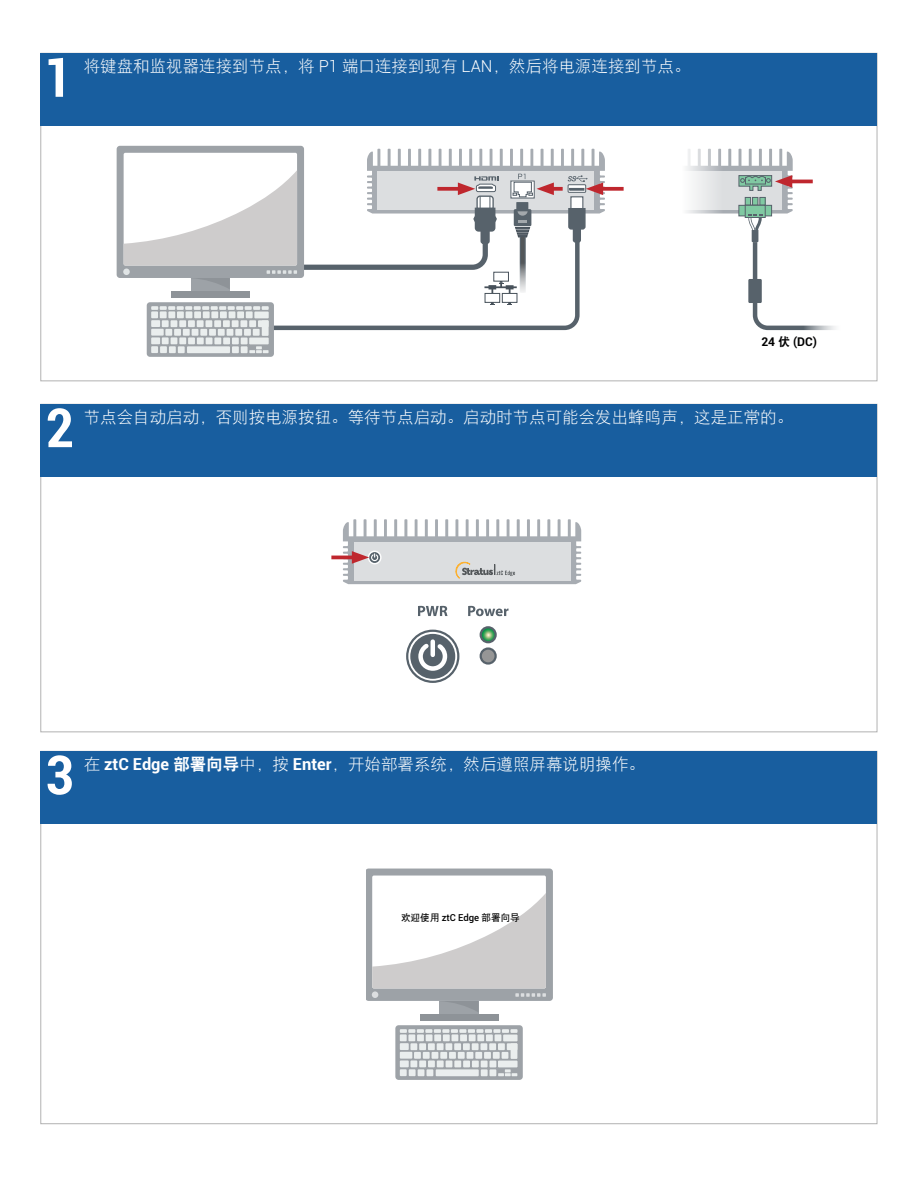
<style>
.page{position:relative;width:918px;height:1188px;background:#fff}
.page>*{position:absolute;margin:0;border:0;box-sizing:border-box;transform-origin:0 0}
.t1{font:700 condensed 54px "Roboto";color:#fff}
.t2{font:16.5px "DFP Hei W3";color:#fff}
.t3{font:700 12px "Roboto";color:#000}
.t4{font:9.6px "DFP Hei W7";color:#000}
.s1{font-family:"Roboto";font-weight:300}
.s2{font-family:"DFP Hei W9";font-weight:400}
.s3{font-family:"Roboto";font-weight:700}
.s4{font-family:"DFP Hei W9"}
.s5{font-family:"Roboto";font-weight:500}
</style>
<div class="page">
<div style="left:40px;top:404px;width:838px;height:72px;background:#185e9f"></div>
<div style="left:40px;top:751px;width:838px;height:72px;background:#185e9f"></div>
<svg style="left:395px;top:1025px;width:128px;height:55px;background:#a4a9ad"></svg>
<svg style="left:400px;top:1029px;width:118px;height:4px"></svg>
<div style="left:400px;top:1034px;width:7px;height:7px;background:#eaeeee"></div>
<div style="left:408px;top:1034px;width:7px;height:7px;background:#eaeeee"></div>
<div style="left:417px;top:1034px;width:7px;height:7px;background:#eaeeee"></div>
<div style="left:426px;top:1034px;width:7px;height:7px;background:#eaeeee"></div>
<div style="left:434px;top:1034px;width:7px;height:7px;background:#eaeeee"></div>
<div style="left:443px;top:1034px;width:7px;height:7px;background:#eaeeee"></div>
<div style="left:452px;top:1034px;width:6px;height:7px;background:#eaeeee"></div>
<div style="left:460px;top:1034px;width:7px;height:7px;background:#eaeeee"></div>
<div style="left:469px;top:1034px;width:7px;height:7px;background:#eaeeee"></div>
<div style="left:477px;top:1034px;width:7px;height:7px;background:#eaeeee"></div>
<div style="left:486px;top:1034px;width:7px;height:7px;background:#eaeeee"></div>
<div style="left:495px;top:1034px;width:6px;height:7px;background:#eaeeee"></div>
<div style="left:503px;top:1035px;width:15px;height:6px;background:#eaeeee"></div>
<div style="left:498px;top:1061px;width:20px;height:6px;background:#eaeeee"></div>
<div style="left:436px;top:1069px;width:43px;height:7px;background:#eaeeee"></div>
<div style="left:507px;top:1043px;width:10px;height:7px;background:#eaeeee"></div>
<div style="left:511px;top:1043px;width:6px;height:16px;background:#eaeeee"></div>
<div style="left:498px;top:1043px;width:7px;height:7px;background:#eaeeee"></div>
<div style="left:489px;top:1043px;width:7px;height:7px;background:#eaeeee"></div>
<div style="left:480px;top:1043px;width:7px;height:7px;background:#eaeeee"></div>
<div style="left:472px;top:1043px;width:7px;height:7px;background:#eaeeee"></div>
<div style="left:463px;top:1043px;width:7px;height:7px;background:#eaeeee"></div>
<div style="left:454px;top:1043px;width:7px;height:7px;background:#eaeeee"></div>
<div style="left:445px;top:1043px;width:7px;height:7px;background:#eaeeee"></div>
<div style="left:437px;top:1043px;width:7px;height:7px;background:#eaeeee"></div>
<div style="left:428px;top:1043px;width:7px;height:7px;background:#eaeeee"></div>
<div style="left:419px;top:1043px;width:7px;height:7px;background:#eaeeee"></div>
<div style="left:410px;top:1043px;width:7px;height:7px;background:#eaeeee"></div>
<div style="left:400px;top:1043px;width:9px;height:7px;background:#eaeeee"></div>
<div style="left:489px;top:1061px;width:7px;height:6px;background:#eaeeee"></div>
<div style="left:481px;top:1061px;width:7px;height:6px;background:#eaeeee"></div>
<div style="left:472px;top:1061px;width:7px;height:6px;background:#eaeeee"></div>
<div style="left:463px;top:1061px;width:7px;height:6px;background:#eaeeee"></div>
<div style="left:454px;top:1061px;width:7px;height:6px;background:#eaeeee"></div>
<svg style="left:446px;top:1061px;width:6px;height:6px"></svg>
<div style="left:437px;top:1061px;width:7px;height:6px;background:#eaeeee"></div>
<div style="left:428px;top:1060px;width:7px;height:7px;background:#eaeeee"></div>
<div style="left:419px;top:1060px;width:7px;height:7px;background:#eaeeee"></div>
<div style="left:410px;top:1060px;width:7px;height:7px;background:#eaeeee"></div>
<div style="left:427px;top:1069px;width:6px;height:7px;background:#eaeeee"></div>
<div style="left:418px;top:1069px;width:6px;height:7px;background:#eaeeee"></div>
<div style="left:409px;top:1069px;width:7px;height:7px;background:#eaeeee"></div>
<div style="left:400px;top:1069px;width:7px;height:7px;background:#eaeeee"></div>
<div style="left:400px;top:1060px;width:9px;height:7px;background:#eaeeee"></div>
<div style="left:502px;top:1052px;width:6px;height:7px;background:#eaeeee"></div>
<div style="left:493px;top:1052px;width:7px;height:7px;background:#eaeeee"></div>
<div style="left:484px;top:1052px;width:7px;height:7px;background:#eaeeee"></div>
<div style="left:475px;top:1052px;width:7px;height:7px;background:#eaeeee"></div>
<div style="left:467px;top:1052px;width:6px;height:7px;background:#eaeeee"></div>
<div style="left:458px;top:1052px;width:7px;height:7px;background:#eaeeee"></div>
<div style="left:449px;top:1052px;width:7px;height:7px;background:#eaeeee"></div>
<div style="left:440px;top:1052px;width:7px;height:7px;background:#eaeeee"></div>
<div style="left:432px;top:1052px;width:6px;height:7px;background:#eaeeee"></div>
<div style="left:423px;top:1052px;width:7px;height:7px;background:#eaeeee"></div>
<div style="left:414px;top:1052px;width:7px;height:7px;background:#eaeeee"></div>
<div style="left:400px;top:1052px;width:12px;height:7px;background:#eaeeee"></div>
<div style="left:481px;top:1069px;width:7px;height:7px;background:#eaeeee"></div>
<div style="left:489px;top:1069px;width:7px;height:7px;background:#eaeeee"></div>
<svg style="left:498px;top:1069px;width:19px;height:7px"></svg>
<div style="left:366px;top:869px;width:187px;height:132px;background:#9da2a7;border-radius:3px"></div>
<div style="left:372px;top:876px;width:174px;height:112px;background:#fff;border-radius:2px"></div>
<div style="left:440px;top:1001px;width:39px;height:13px;background:#9da2a7"></div>
<div style="left:420px;top:1014px;width:78px;height:7px;background:#8e9398"></div>
<svg style="left:372px;top:893px;width:174px;height:119px"></svg>
<div style="left:372px;top:991px;width:6px;height:7px;background:#dcdee0;border-radius:50%"></div>
<svg style="left:418px;top:606px;width:30px;height:10px"></svg>
<svg style="left:468px;top:606px;width:41px;height:10px"></svg>
<svg style="left:481px;top:627px;width:15px;height:15px"></svg>
<div style="left:480px;top:626px;width:17px;height:17px;border:2px solid #57626b;border-radius:50%"></div>
<div style="left:481px;top:649px;width:15px;height:14px;background:#969696;border-radius:50%"></div>
<div style="left:480px;top:647px;width:17px;height:18px;border:2px solid #57626b;border-radius:50%"></div>
<svg style="left:407px;top:631px;width:51px;height:51px"></svg>
<div style="left:406px;top:630px;width:53px;height:53px;border:2px solid #57626b;border-radius:50%"></div>
<div style="left:411px;top:635px;width:44px;height:43px;background:#57626b;border-radius:50%"></div>
<div style="left:410px;top:634px;width:45px;height:45px;border:2px solid #57626b;border-radius:50%"></div>
<svg style="left:416px;top:640px;width:33px;height:33px"></svg>
<hr style="left:431px;top:642px;width:4px;height:13px;background:#fff">
<svg style="left:147px;top:302px;width:127px;height:55px"></svg>
<div style="left:249px;top:338px;width:20px;height:6px;background:#eaeeee"></div>
<div style="left:187px;top:346px;width:43px;height:7px;background:#eaeeee"></div>
<div style="left:262px;top:320px;width:7px;height:16px;background:#eaeeee"></div>
<div style="left:241px;top:338px;width:7px;height:6px;background:#eaeeee"></div>
<div style="left:232px;top:338px;width:7px;height:6px;background:#eaeeee"></div>
<div style="left:223px;top:338px;width:7px;height:6px;background:#eaeeee"></div>
<div style="left:214px;top:338px;width:7px;height:6px;background:#eaeeee"></div>
<div style="left:206px;top:337px;width:6px;height:7px;background:#eaeeee"></div>
<div style="left:197px;top:337px;width:7px;height:7px;background:#eaeeee"></div>
<div style="left:188px;top:337px;width:7px;height:7px;background:#eaeeee"></div>
<div style="left:179px;top:337px;width:7px;height:7px;background:#eaeeee"></div>
<div style="left:171px;top:337px;width:6px;height:7px;background:#eaeeee"></div>
<div style="left:162px;top:337px;width:7px;height:7px;background:#eaeeee"></div>
<div style="left:178px;top:346px;width:7px;height:7px;background:#eaeeee"></div>
<div style="left:169px;top:346px;width:7px;height:7px;background:#eaeeee"></div>
<div style="left:160px;top:346px;width:7px;height:7px;background:#eaeeee"></div>
<div style="left:151px;top:346px;width:7px;height:7px;background:#eaeeee"></div>
<div style="left:151px;top:337px;width:9px;height:7px;background:#eaeeee"></div>
<div style="left:253px;top:329px;width:7px;height:7px;background:#eaeeee"></div>
<div style="left:244px;top:329px;width:7px;height:7px;background:#eaeeee"></div>
<div style="left:235px;top:329px;width:7px;height:7px;background:#eaeeee"></div>
<div style="left:227px;top:329px;width:6px;height:7px;background:#eaeeee"></div>
<div style="left:218px;top:329px;width:7px;height:7px;background:#eaeeee"></div>
<div style="left:209px;top:329px;width:7px;height:7px;background:#eaeeee"></div>
<div style="left:200px;top:329px;width:7px;height:7px;background:#eaeeee"></div>
<div style="left:192px;top:329px;width:6px;height:7px;background:#eaeeee"></div>
<div style="left:183px;top:329px;width:7px;height:7px;background:#eaeeee"></div>
<div style="left:174px;top:329px;width:7px;height:7px;background:#eaeeee"></div>
<div style="left:165px;top:329px;width:7px;height:7px;background:#eaeeee"></div>
<div style="left:151px;top:329px;width:13px;height:7px;background:#eaeeee"></div>
<div style="left:232px;top:346px;width:7px;height:7px;background:#eaeeee"></div>
<div style="left:241px;top:346px;width:7px;height:7px;background:#eaeeee"></div>
<svg style="left:249px;top:346px;width:20px;height:7px"></svg>
<div style="left:117px;top:146px;width:187px;height:132px;background:#9da2a7;border-radius:3px"></div>
<svg style="left:686px;top:149px;width:149px;height:182px"></svg>
<svg style="left:605px;top:187px;width:19px;height:4px"></svg>
<hr style="left:331px;top:556px;width:27px;height:3px;background:#bf272e">
<svg style="left:343px;top:519px;width:239px;height:65px"></svg>
<div style="left:40px;top:53px;width:838px;height:72px;background:#185e9f"></div>
<svg style="left:124px;top:149px;width:481px;height:183px"></svg>
<h1 class="t1" style="left:44px;top:40px;width:30px">1</h1>
<p class="t2" style="left:84px;top:57px;width:608px">将键盘和监视器连接到节点，将 <span class="s1">P1</span> 端口连接到现有 <span class="s1">LAN</span>，然后将电源连接到节点。</p>
<p class="t3" style="left:761px;top:333px;width:57px">24 <span class="s2">伏</span> (DC)</p>
<h1 class="t1" style="left:46px;top:390px;width:30px">2</h1>
<p class="t2" style="left:84px;top:408px;width:711px">节点会自动启动，否则按电源按钮。等待节点启动。启动时节点可能会发出蜂鸣声，这是正常的。</p>
<h1 class="t1" style="left:45px;top:737px;width:30px">3</h1>
<p class="t2" style="left:84px;top:755px;width:563px">在 <span class="s3">ztC Edge</span> <span class="s4">部署向导</span>中，按 <span class="s3">Enter</span>，开始部署系统，然后遵照屏幕说明操作。</p>
<p class="t4" style="left:401px;top:912px;width:120px">欢迎使用 <span class="s5">ztC Edge</span> 部署向导</p>
</div>
